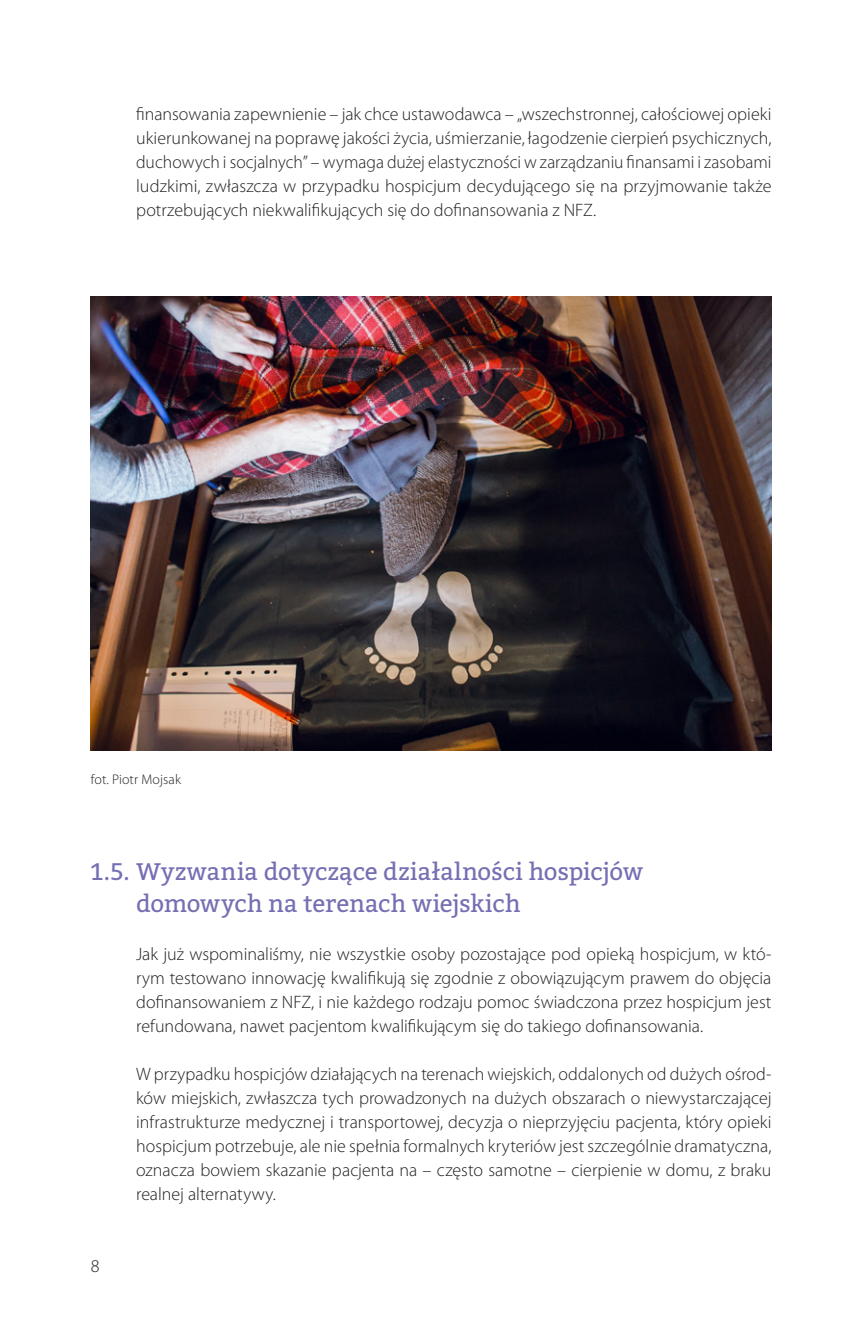
<style>
.page{position:relative;width:851px;height:1321px;background:#fff}
.page>*{position:absolute;margin:0;border:0;box-sizing:border-box;transform-origin:0 0}
.Naglowek_II_rzedu{font:24px/32px "Bitter";letter-spacing:-.005em;color:#756fb3}
.Tekst{font:300 18px/24px "Myriad Pro";color:#231f20;text-align:justify}
.podpisy{font:300 14px "Myriad Pro";letter-spacing:.01em;color:#231f20}
</style>
<div class="page">
<img style="left:91px;top:297px;width:680px;height:453px">
<p class="Tekst" style="left:136px;top:102px;width:637px">finansowania zapewnienie – jak chce ustawodawca – „wszechstronnej, całościowej opieki ukierunkowanej na poprawę jakości życia, uśmierzanie, łagodzenie cierpień psychicznych, duchowych i socjalnych” – wymaga dużej elastyczności w zarządzaniu finansami i zasobami ludzkimi, zwłaszcza w przypadku hospicjum decydującego się na przyjmowanie także potrzebujących niekwalifikujących się do dofinansowania z NFZ.</p>
<p class="podpisy" style="left:91px;top:771px;width:92px">fot. Piotr Mojsak</p>
<p class="Naglowek_II_rzedu" style="left:136px;top:855px;width:508px;text-indent:-45px">1.5. Wyzwania dotyczące działalności hospicjów domowych na terenach wiejskich</p>
<p class="Tekst" style="left:136px;top:942px;width:636px">Jak już wspominaliśmy, nie wszystkie osoby pozostające pod opieką hospicjum, w któ&shy;rym testowano innowację kwalifikują się zgodnie z obowiązującym prawem do objęcia dofinansowaniem z NFZ, i nie każdego rodzaju pomoc świadczona przez hospicjum jest refundowana, nawet pacjentom kwalifikującym się do takiego dofinansowania.</p>
<p class="Tekst" style="left:136px;top:1062px;width:636px">W przypadku hospicjów działających na terenach wiejskich, oddalonych od dużych ośrod&shy;ków miejskich, zwłaszcza tych prowadzonych na dużych obszarach o niewystarczającej infrastrukturze medycznej i transportowej, decyzja o nieprzyjęciu pacjenta, który opieki hospicjum potrzebuje, ale nie spełnia formalnych kryteriów jest szczególnie dramatyczna, oznacza bowiem skazanie pacjenta na – często samotne – cierpienie w domu, z braku realnej alternatywy.</p>
<p class="Tekst" style="left:91px;top:1254px;width:10px">8</p>
</div>
